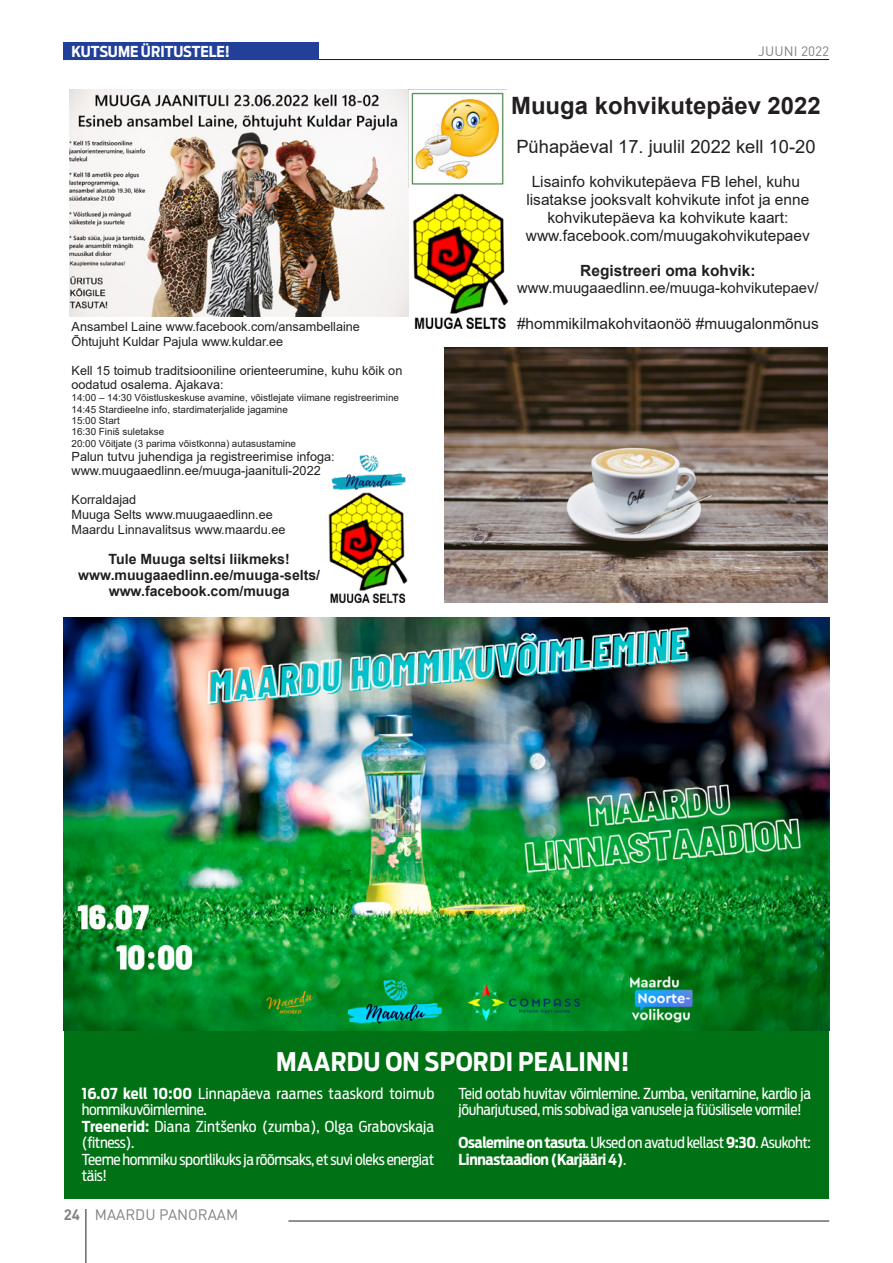
<style>
.page{position:relative;width:893px;height:1263px;background:#fff}
.page>*{position:absolute;margin:0;border:0;box-sizing:border-box;transform-origin:0 0}
.Илона_2020_русский_я{font:700 25.5px "Ford Antenna Cond";letter-spacing:.01em;color:#fff}
.t1{font:700 23.85px "Arial";color:#231f20}
.t2{font:18.3px "Arial";color:#231f20}
.t3{font:15.45px/17.9px "Arial";color:#231f20;text-align:center}
.t4{font:700 15.45px "Arial";color:#231f20}
.Илона_2020_русский_я-2{font:15px/16.5px "Ford Antenna Cond";letter-spacing:-.025em;color:#fff}
.Илона_2020_русский_я-3{font:700 15px/16.5px "Ford Antenna Cond";letter-spacing:-.025em;color:#fff}
.Илона_2020_русский_я-4{font:15px/16.5px "Ford Antenna Cond";color:#fff}
.Илона_2020_русский_я-5{font:15px/16.5px "Ford Antenna Cond";letter-spacing:.005em;color:#fff}
.Илона_2020_русский_я-6{font:700 15px "Ford Antenna Cond";color:#fff}
.t5{font:15px "DIN Pro";color:#808285}
.t6{font:14.85px "Arial";color:#231f20}
.t7{font:700 14.1px/16.2px "Arial";color:#231f20;text-align:center}
.t8{font:13.5px "DIN Pro";letter-spacing:.01em;color:#808285}
.t9{font:12.6px/14.5px "Arial";color:#231f20}
.t10{font:9.9px/11.2px "Arial";color:#231f20}
.s1{font-weight:700}
.s2{font-weight:400}
</style>
<div class="page">
<hr style="left:288px;top:1221px;width:541px;height:1px;background:#231f20">
<hr style="left:86px;top:1209px;width:1px;height:54px;background:#231f20">
<hr style="left:64px;top:59px;width:765px;height:1px;background:#19150b">
<div style="left:64px;top:1015px;width:765px;height:183px;background:#007115"></div>
<img style="left:329px;top:494px;width:78px;height:109px">
<img style="left:70px;top:90px;width:339px;height:226px">
<img style="left:331px;top:455px;width:75px;height:39px">
<img style="left:445px;top:347px;width:382px;height:256px">
<img style="left:411px;top:92px;width:93px;height:93px">
<img style="left:413px;top:194px;width:95px;height:134px">
<img style="left:64px;top:618px;width:765px;height:412px">
<div style="left:64px;top:43px;width:255px;height:17px;background:#223f99"></div>
<p class="Илона_2020_русский_я-6" style="left:71px;top:38px;width:160px">KUTSUME ÜRITUSTELE!</p>
<p class="t9" style="left:72px;top:319px;width:290px">Ansambel Laine www.facebook.com/ansambellaine<br>Õhtujuht Kuldar Pajula www.kuldar.ee</p>
<p class="t9" style="left:72px;top:363px;width:332px">Kell 15 toimub traditsiooniline orienteerumine, kuhu kõik on oodatud osalema. Ajakava:</p>
<p class="t10" style="left:72px;top:392px;width:329px">14:00 – 14:30 Võistluskeskuse avamine, võistlejate viimane registreerimine 14:45 Stardieelne info, stardimaterjalide jagamine<br>15:00 Start<br>16:30 Finiš suletakse<br>20:00 Võitjate (3 parima võistkonna) autasustamine</p>
<p class="t9" style="left:72px;top:449px;width:265px">Palun tutvu juhendiga ja registreerimise infoga: www.muugaaedlinn.ee/muuga-jaanituli-2022</p>
<p class="t9" style="left:72px;top:493px;width:215px">Korraldajad<br>Muuga Selts www.muugaaedlinn.ee<br>Maardu Linnavalitsus www.maardu.ee</p>
<p class="t7" style="left:78px;top:551px;width:243px">Tule Muuga seltsi liikmeks! www.muugaaedlinn.ee/muuga-selts/ www.facebook.com/muuga</p>
<p class="t8" style="left:758px;top:42px;width:73px">JUUNI 2022</p>
<p class="t1" style="left:511px;top:89px;width:311px">Muuga kohvikutepäev 2022</p>
<p class="t2" style="left:516px;top:134px;width:301px">Pühapäeval 17. juulil 2022 kell 10-20</p>
<p class="t3" style="left:526px;top:173px;width:285px">Lisainfo kohvikutepäeva FB lehel, kuhu lisatakse jooksvalt kohvikute infot ja enne kohvikutepäeva ka kohvikute kaart: www.facebook.com/muugakohvikutepaev</p>
<p class="t4" style="left:580px;top:260px;width:177px">Registreeri oma kohvik:</p>
<p class="t6" style="left:517px;top:278px;width:303px">www.muugaaedlinn.ee/muuga-kohvikutepaev/</p>
<p class="t3" style="left:517px;top:314px;width:303px">#hommikilmakohvitaonöö #muugalonmõnus</p>
<p class="Илона_2020_русский_я" style="left:276px;top:1039px;width:355px">MAARDU ON SPORDI PEALINN!</p>
<p class="Илона_2020_русский_я-4" style="left:82px;top:1083px;width:354px"><span class="s1">16.07 kell 10:00</span> Linnapäeva raames taaskord toimub hommikuvõimlemine.</p>
<p class="Илона_2020_русский_я-5" style="left:82px;top:1116px;width:354px"><span class="s1">Treenerid:</span> Diana Zintšenko (zumba), Olga Grabovskaja (fitness).</p>
<p class="Илона_2020_русский_я-2" style="left:82px;top:1149px;width:354px">Teeme hommiku sportlikuks ja rõõmsaks, et suvi oleks energiat täis!</p>
<p class="t5" style="left:64px;top:1205px;width:176px"><span class="s1">24</span> MAARDU PANORAAM</p>
<p class="Илона_2020_русский_я-2" style="left:459px;top:1083px;width:354px">Teid ootab huvitav võimlemine. Zumba, venitamine, kardio ja jõuharjutused, mis sobivad iga vanusele ja füüsilisele vormile!</p>
<p class="Илона_2020_русский_я-3" style="left:459px;top:1132px;width:354px">Osalemine on tasuta<span class="s2">. Uksed on avatud kellast</span> 9:30<span class="s2">. Asukoht:<br></span>Linnastaadion (Karjääri 4)<span class="s2">.</span></p>
</div>
